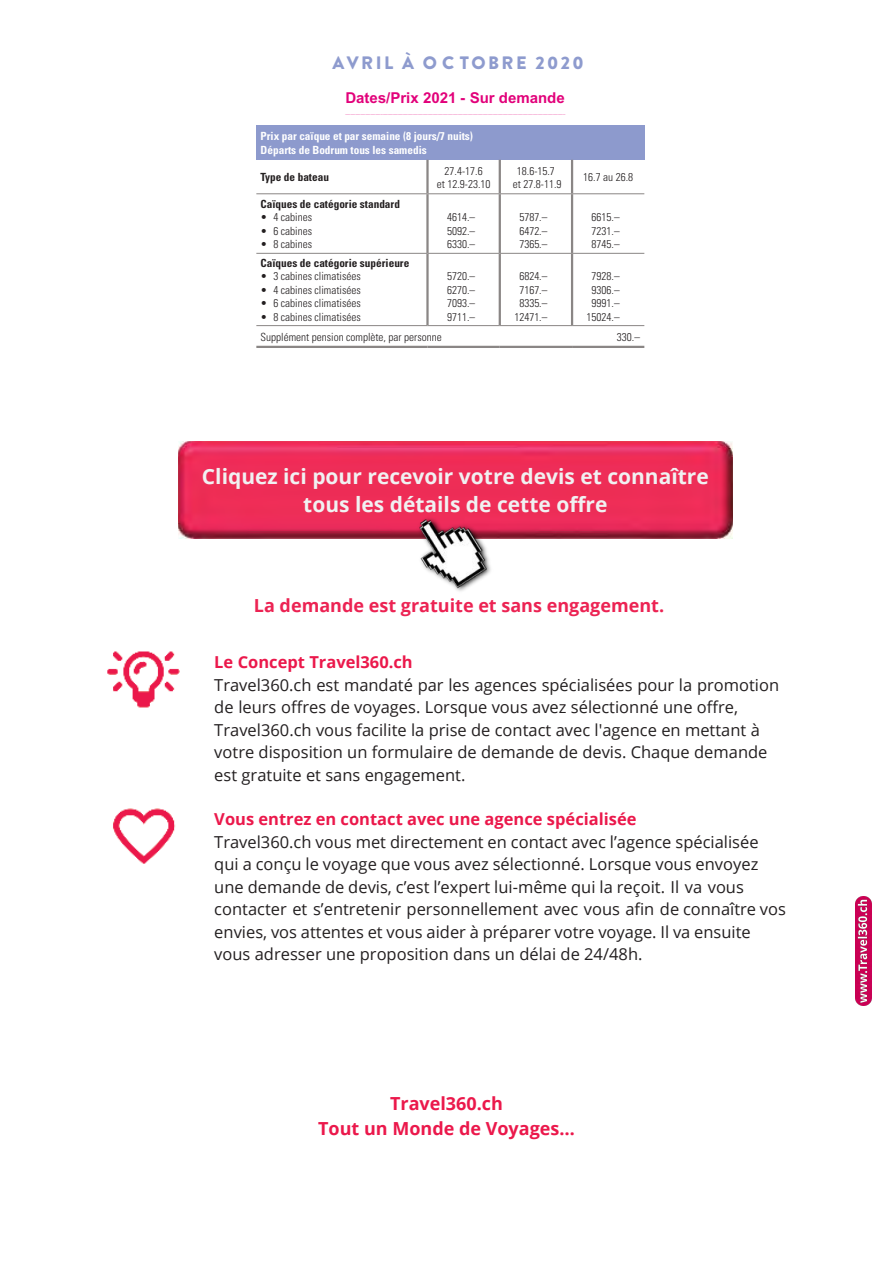
<style>
.page{position:relative;width:893px;height:1263px;background:#fff}
.page>*{position:absolute;margin:0;border:0;box-sizing:border-box;transform-origin:0 0}
.t1{font:700 21px/28.7px "Open Sans";color:#f1f1f2;text-align:center}
.t2{font:700 18px "Open Sans";color:#ec2353}
.t3{font:700 18px/24.6px "Open Sans";color:#eb184b;text-align:center}
.t4{font:900 18px "Brandon Grotesque";letter-spacing:.14em;color:#8e9bce}
.t5{font:16.5px/22.5px "Open Sans";color:#231f20}
.t6{font:700 16.5px "Open Sans";color:#eb184b}
.t7{font:700 15px "Arial";color:#e2007a}
.t8{font:300 condensed 11.25px/13.5px "Univers";color:#231f20;text-align:center}
.t9{font:700 condensed 11.25px/13.5px "Univers";color:#fff}
.t10{font:700 condensed 11.25px "Univers";color:#231f20}
.t11{font:700 4.5px "Arial";color:#e2007a}
</style>
<div class="page">
<img style="left:113px;top:808px;width:63px;height:56px">
<img style="left:107px;top:651px;width:72px;height:57px">
<img style="left:856px;top:896px;width:16px;height:109px">
<img style="left:178px;top:441px;width:554px;height:97px">
<img style="left:416px;top:515px;width:77px;height:76px">
<div style="left:256px;top:126px;width:388px;height:34px;background:#8d9acd"></div>
<hr style="left:426px;top:160px;width:3px;height:33px;background:#8a8685">
<hr style="left:426px;top:194px;width:3px;height:59px;background:#8a8685">
<hr style="left:426px;top:254px;width:3px;height:71px;background:#8a8685">
<hr style="left:499px;top:160px;width:2px;height:33px;background:#8a8685">
<hr style="left:499px;top:194px;width:2px;height:59px;background:#8a8685">
<hr style="left:499px;top:254px;width:2px;height:71px;background:#8a8685">
<hr style="left:571px;top:160px;width:2px;height:33px;background:#8a8685">
<hr style="left:571px;top:194px;width:2px;height:59px;background:#8a8685">
<hr style="left:571px;top:254px;width:2px;height:71px;background:#8a8685">
<hr style="left:256px;top:193px;width:171px;height:1px;background:#8a8685">
<hr style="left:427px;top:193px;width:73px;height:1px;background:#8a8685">
<hr style="left:500px;top:193px;width:72px;height:1px;background:#8a8685">
<hr style="left:572px;top:193px;width:72px;height:1px;background:#8a8685">
<hr style="left:256px;top:253px;width:171px;height:1px;background:#8a8685">
<hr style="left:427px;top:253px;width:73px;height:1px;background:#8a8685">
<hr style="left:500px;top:253px;width:72px;height:1px;background:#8a8685">
<hr style="left:572px;top:253px;width:72px;height:1px;background:#8a8685">
<hr style="left:256px;top:325px;width:171px;height:1px;background:#8a8685">
<hr style="left:427px;top:325px;width:73px;height:1px;background:#8a8685">
<hr style="left:500px;top:325px;width:72px;height:1px;background:#8a8685">
<hr style="left:572px;top:325px;width:72px;height:1px;background:#8a8685">
<hr style="left:256px;top:346px;width:171px;height:2px;background:#8a8685">
<hr style="left:427px;top:346px;width:73px;height:2px;background:#8a8685">
<hr style="left:500px;top:346px;width:72px;height:2px;background:#8a8685">
<hr style="left:572px;top:346px;width:72px;height:2px;background:#8a8685">
<p class="t4" style="left:332px;top:50px;width:253px">AVRIL À O C TOBRE 2020</p>
<p class="t7" style="left:345px;top:89px;width:221px">Dates/Prix 2021 - Sur demande</p>
<p class="t11" style="left:345px;top:110px;width:222px">________________________________________________________________________________________</p>
<p class="t9" style="left:261px;top:130px;width:214px">Prix par caïque et par semaine (8 jours/7 nuits)<br>Départs de Bodrum tous les samedis</p>
<p class="t10" style="left:261px;top:170px;width:70px">Type de bateau</p>
<p class="t8" style="left:437px;top:164px;width:55px">27.4-17.6<br>et 12.9-23.10</p>
<p class="t8" style="left:513px;top:164px;width:50px">18.6-15.7 et 27.8-11.9</p>
<p class="t8" style="left:583px;top:171px;width:51px">16.7 au 26.8</p>
<p class="t10" style="left:261px;top:197px;width:141px">Caïques de catégorie standard</p>
<p class="t8" style="left:261px;top:211px;width:53px">• 4 cabines</p>
<p class="t8" style="left:261px;top:224px;width:53px">• 6 cabines</p>
<p class="t8" style="left:261px;top:238px;width:53px">• 8 cabines</p>
<p class="t8" style="left:447px;top:211px;width:30px;text-align:justify">4614.– 5092.– 6330.–</p>
<p class="t8" style="left:519px;top:211px;width:30px;text-align:justify">5787.– 6472.– 7365.–</p>
<p class="t8" style="left:592px;top:211px;width:30px;text-align:justify">6615.– 7231.– 8745.–</p>
<p class="t10" style="left:261px;top:256px;width:150px">Caïques de catégorie supérieure</p>
<p class="t8" style="left:261px;top:270px;width:102px">• 3 cabines climatisées</p>
<p class="t8" style="left:261px;top:283px;width:102px">• 4 cabines climatisées</p>
<p class="t8" style="left:261px;top:297px;width:102px">• 6 cabines climatisées</p>
<p class="t8" style="left:261px;top:310px;width:102px">• 8 cabines climatisées</p>
<p class="t8" style="left:447px;top:270px;width:30px;text-align:justify">5720.– 6270.– 7093.– 9711.–</p>
<p class="t8" style="left:514px;top:270px;width:35px">6824.–<br>7167.–<br>8335.–<br>12471.–</p>
<p class="t8" style="left:587px;top:270px;width:35px">7928.–<br>9306.–<br>9991.–<br>15024.–</p>
<p class="t8" style="left:261px;top:330px;width:183px">Supplément pension complète, par personne</p>
<p class="t8" style="left:617px;top:330px;width:25px">330.–</p>
<p class="t1" style="left:202px;top:461px;width:508px">Cliquez ici pour recevoir votre devis et connaître tous les détails de cette offre</p>
<p class="t2" style="left:254px;top:592px;width:412px">La demande est gratuite et sans engagement.</p>
<p class="t6" style="left:214px;top:650px;width:200px">Le Concept Travel360.ch</p>
<p class="t5" style="left:214px;top:673px;width:566px">Travel360.ch est mandaté par les agences spécialisées pour la promotion de leurs offres de voyages. Lorsque vous avez sélectionné une offre, Travel360.ch vous facilite la prise de contact avec l'agence en mettant à votre disposition un formulaire de demande de devis. Chaque demande est gratuite et sans engagement.</p>
<p class="t6" style="left:214px;top:808px;width:424px">Vous entrez en contact avec une agence spécialisée</p>
<p class="t5" style="left:214px;top:830px;width:573px">Travel360.ch vous met directement en contact avec l’agence spécialisée qui a conçu le voyage que vous avez sélectionné. Lorsque vous envoyez une demande de devis, c’est l’expert lui-même qui la reçoit. Il va vous contacter et s’entretenir personnellement avec vous afin de connaître vos envies, vos attentes et vous aider à préparer votre voyage. Il va ensuite vous adresser une proposition dans un délai de 24/48h.</p>
<p class="t3" style="left:318px;top:1091px;width:258px">Travel360.ch<br>Tout un Monde de Voyages…</p>
</div>
